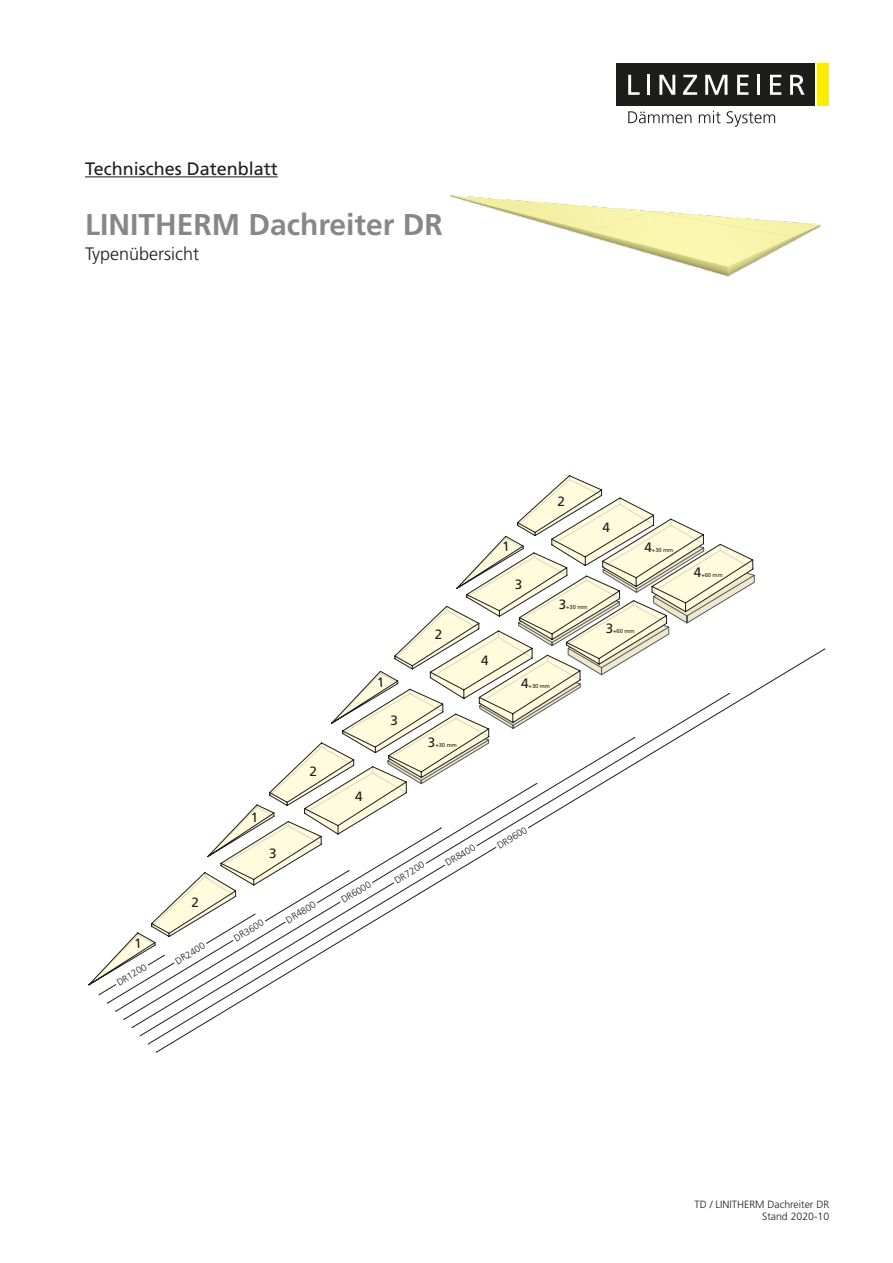
<style>
.page{position:relative;width:893px;height:1263px;background:#fff}
.page>*{position:absolute;margin:0;border:0;box-sizing:border-box;transform-origin:0 0}
.t1{font:700 30px "Frutiger LT";color:#878787}
.t2{font:18px "Frutiger LT";color:#1d1d1b}
.t3{font:300 18px "Frutiger LT";color:#1d1d1b}
.t4{font:13.65px "Frutiger LT";color:#1d1d1b}
.t5{font:13.5px "Frutiger LT";color:#1d1d1b}
.t6{font:300 10.5px/12.6px "Frutiger LT";color:#1d1d1b;text-align:right}
.t7{font:300 9.6px "Frutiger LT";color:#1d1d1b}
.t8{font:5.7px "Frutiger LT";color:#1d1d1b}
</style>
<div class="page">
<svg style="left:628px;top:111px;width:63px;height:12px"></svg>
<svg style="left:699px;top:111px;width:22px;height:12px"></svg>
<svg style="left:727px;top:111px;width:48px;height:16px"></svg>
<div style="left:617px;top:64px;width:198px;height:42px;background:#1d1d1b"></div>
<svg style="left:628px;top:75px;width:12px;height:20px"></svg>
<hr style="left:647px;top:75px;width:3px;height:20px;background:#fff">
<svg style="left:659px;top:75px;width:16px;height:20px"></svg>
<svg style="left:683px;top:75px;width:14px;height:20px"></svg>
<svg style="left:705px;top:75px;width:22px;height:20px"></svg>
<svg style="left:737px;top:75px;width:11px;height:20px"></svg>
<hr style="left:757px;top:75px;width:3px;height:20px;background:#fff">
<svg style="left:770px;top:75px;width:11px;height:20px"></svg>
<svg style="left:790px;top:75px;width:15px;height:20px"></svg>
<div style="left:818px;top:64px;width:11px;height:42px;background:#ffed00"></div>
<img style="left:450px;top:195px;width:371px;height:82px">
<hr style="left:85px;top:176px;width:193px;height:1px;background:#1d1d1b">
<svg style="left:89px;top:476px;width:666px;height:536px"></svg>
<h2 class="t2" style="left:85px;top:158px;width:194px">Technisches Datenblatt</h2>
<h1 class="t1" style="left:85px;top:207px;width:359px">LINITHERM Dachreiter DR</h1>
<h2 class="t3" style="left:85px;top:244px;width:116px">Typenübersicht</h2>
<p class="t7" style="left:115px;top:978px;width:35px;rotate:-31deg">DR1200</p>
<h3 class="t5" style="left:191px;top:894px;width:9px">2</h3>
<p class="t7" style="left:173px;top:957px;width:35px;rotate:-31deg">DR2400</p>
<h3 class="t5" style="left:251px;top:809px;width:9px">1</h3>
<h3 class="t5" style="left:269px;top:845px;width:9px">3</h3>
<h3 class="t5" style="left:310px;top:763px;width:9px">2</h3>
<p class="t7" style="left:232px;top:934px;width:35px;rotate:-31deg">DR3600</p>
<p class="t7" style="left:284px;top:916px;width:35px;rotate:-31deg">DR4800</p>
<h3 class="t5" style="left:355px;top:788px;width:9px">4</h3>
<p class="t7" style="left:339px;top:896px;width:35px;rotate:-31deg">DR6000</p>
<h3 class="t5" style="left:391px;top:713px;width:9px">3</h3>
<h3 class="t5" style="left:435px;top:627px;width:9px">2</h3>
<h3 class="t5" style="left:481px;top:652px;width:9px">4</h3>
<h3 class="t5" style="left:428px;top:734px;width:9px">3</h3>
<p class="t8" style="left:435px;top:741px;width:23px">+30 mm</p>
<h3 class="t5" style="left:515px;top:576px;width:9px">3</h3>
<h3 class="t5" style="left:557px;top:493px;width:9px">2</h3>
<h3 class="t5" style="left:603px;top:519px;width:9px">4</h3>
<h3 class="t4" style="left:644px;top:539px;width:9px">4</h3>
<p class="t8" style="left:652px;top:546px;width:23px">+30 mm</p>
<h3 class="t5" style="left:559px;top:596px;width:9px">3</h3>
<p class="t8" style="left:566px;top:603px;width:23px">+30 mm</p>
<h3 class="t5" style="left:606px;top:621px;width:9px">3</h3>
<p class="t8" style="left:613px;top:628px;width:23px">+60 mm</p>
<h3 class="t4" style="left:521px;top:675px;width:9px">4</h3>
<p class="t8" style="left:529px;top:683px;width:23px">+30 mm</p>
<p class="t7" style="left:393px;top:876px;width:35px;rotate:-31deg">DR7200</p>
<p class="t7" style="left:443px;top:859px;width:35px;rotate:-31deg">DR8400</p>
<p class="t7" style="left:495px;top:841px;width:35px;rotate:-31deg">DR9600</p>
<h3 class="t4" style="left:694px;top:564px;width:9px">4</h3>
<p class="t8" style="left:701px;top:572px;width:23px">+60 mm</p>
<p class="t6" style="left:695px;top:1198px;width:136px">TD / LINITHERM Dachreiter DR<br>Stand 2020-10</p>
</div>
